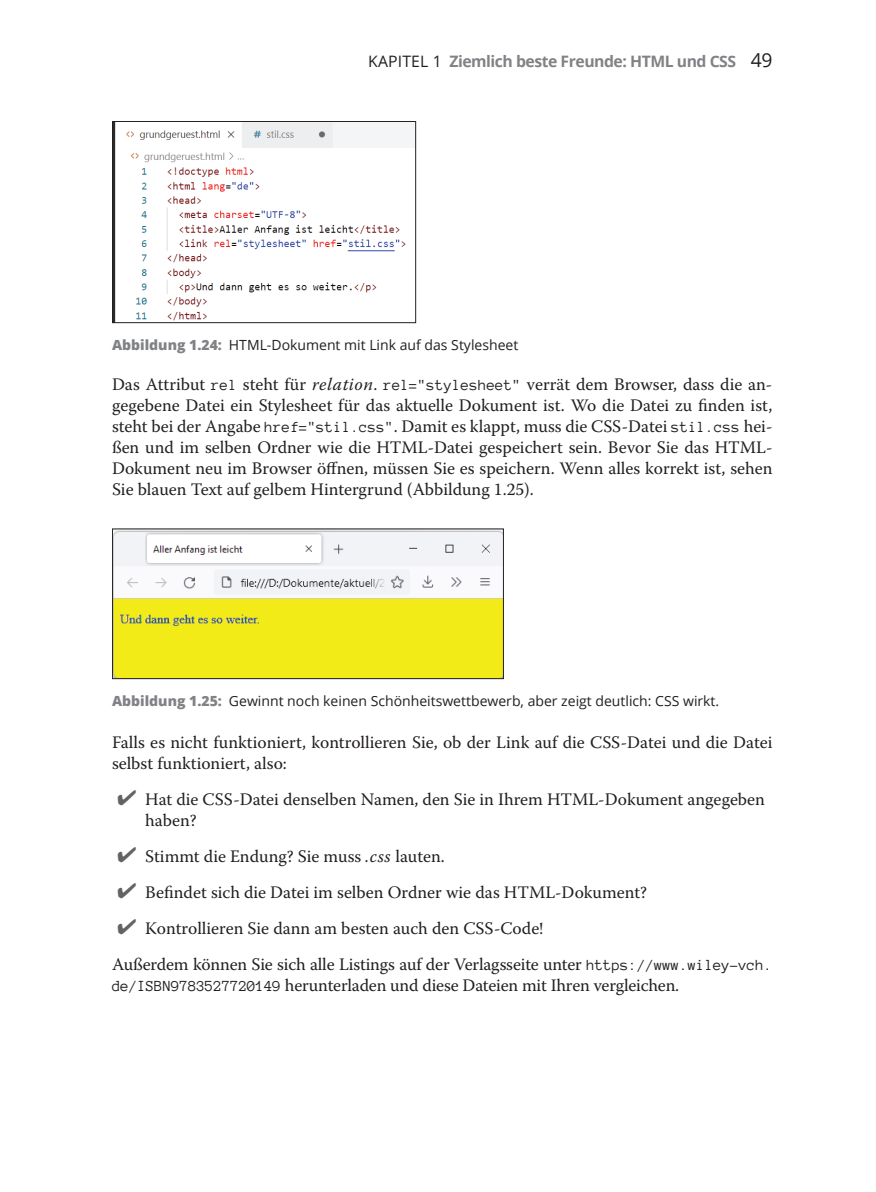
<style>
.page{position:relative;width:876px;height:1192px;background:#fff}
.page>*{position:absolute;margin:0;border:0;box-sizing:border-box;transform-origin:0 0}
.t1{font:17.5px/21px "Warnock Pro";color:#231f20}
.t2{font:700 15.75px "Open Sans";letter-spacing:-.03em;color:#808285}
.t3{font:14px "Open Sans";color:#231f20}
.s1{font-weight:400;color:#231f20}
.s2{font-weight:400;font-size:19.25px;color:#231f20}
.s3{font-weight:800;color:#808285}
.s4{font-family:"Anonymous Pro";font-size:15.75px}
.s5{font-style:italic}
.s6{color:#636366}
</style>
<div class="page">
<img style="left:114px;top:530px;width:387px;height:147px">
<div style="left:112px;top:528px;width:391px;height:151px;border:1px solid #231f20"></div>
<img style="left:114px;top:123px;width:300px;height:198px">
<div style="left:112px;top:121px;width:304px;height:202px;border:1px solid #231f20"></div>
<p class="t2" style="left:368px;top:50px;width:405px"><span class="s1">KAPITEL 1</span> Ziemlich beste Freunde: HTML und CSS <span class="s2">49</span></p>
<p class="t3" style="left:112px;top:335px;width:407px"><span class="s3">Abbildung 1.24:</span> HTML-Dokument mit Link auf das Stylesheet</p>
<p class="t1" style="left:112px;top:373px;width:661px;text-align:justify">Das Attribut <span class="s4">rel</span> steht für <span class="s5">relation</span>. <span class="s4">rel="stylesheet"</span> verrät dem Browser, dass die an&shy;gegebene Datei ein Stylesheet für das aktuelle Dokument ist. Wo die Datei zu finden ist, steht bei der Angabe <span class="s4">href="stil.css"</span>. Damit es klappt, muss die CSS-Datei <span class="s4">stil.css</span> hei&shy;ßen und im selben Ordner wie die HTML-Datei gespeichert sein. Bevor Sie das HTML-Dokument neu im Browser öffnen, müssen Sie es speichern. Wenn alles korrekt ist, sehen Sie blauen Text auf gelbem Hintergrund (Abbildung 1.25).</p>
<p class="t3" style="left:112px;top:691px;width:608px"><span class="s3">Abbildung 1.25:</span> Gewinnt noch keinen Schönheitswettbewerb, aber zeigt deutlich: CSS wirkt.</p>
<p class="t1" style="left:112px;top:731px;width:661px">Falls es nicht funktioniert, kontrollieren Sie, ob der Link auf die CSS-Datei und die Datei selbst funktioniert, also:</p>
<p class="t1" style="left:145px;top:788px;width:621px;text-indent:-28px"><span class="s6">✔</span> Hat die CSS-Datei denselben Namen, den Sie in Ihrem HTML-Dokument angegeben haben?</p>
<p class="t1" style="left:117px;top:845px;width:329px"><span class="s6">✔</span> Stimmt die Endung? Sie muss <span class="s5">.css</span> lauten.</p>
<p class="t1" style="left:117px;top:881px;width:531px"><span class="s6">✔</span> Befindet sich die Datei im selben Ordner wie das HTML-Dokument?</p>
<p class="t1" style="left:112px;top:909px;width:661px;line-height:35.9px"><span class="s6">✔</span> Kontrollieren Sie dann am besten auch den CSS-Code!<br>Außerdem können Sie sich alle Listings auf der Verlagsseite unter <span class="s4">https://www.wiley-vch.</span></p>
<p class="t1" style="left:112px;top:974px;width:568px"><span class="s4">de/ISBN9783527720149</span> herunterladen und diese Dateien mit Ihren vergleichen.</p>
</div>
